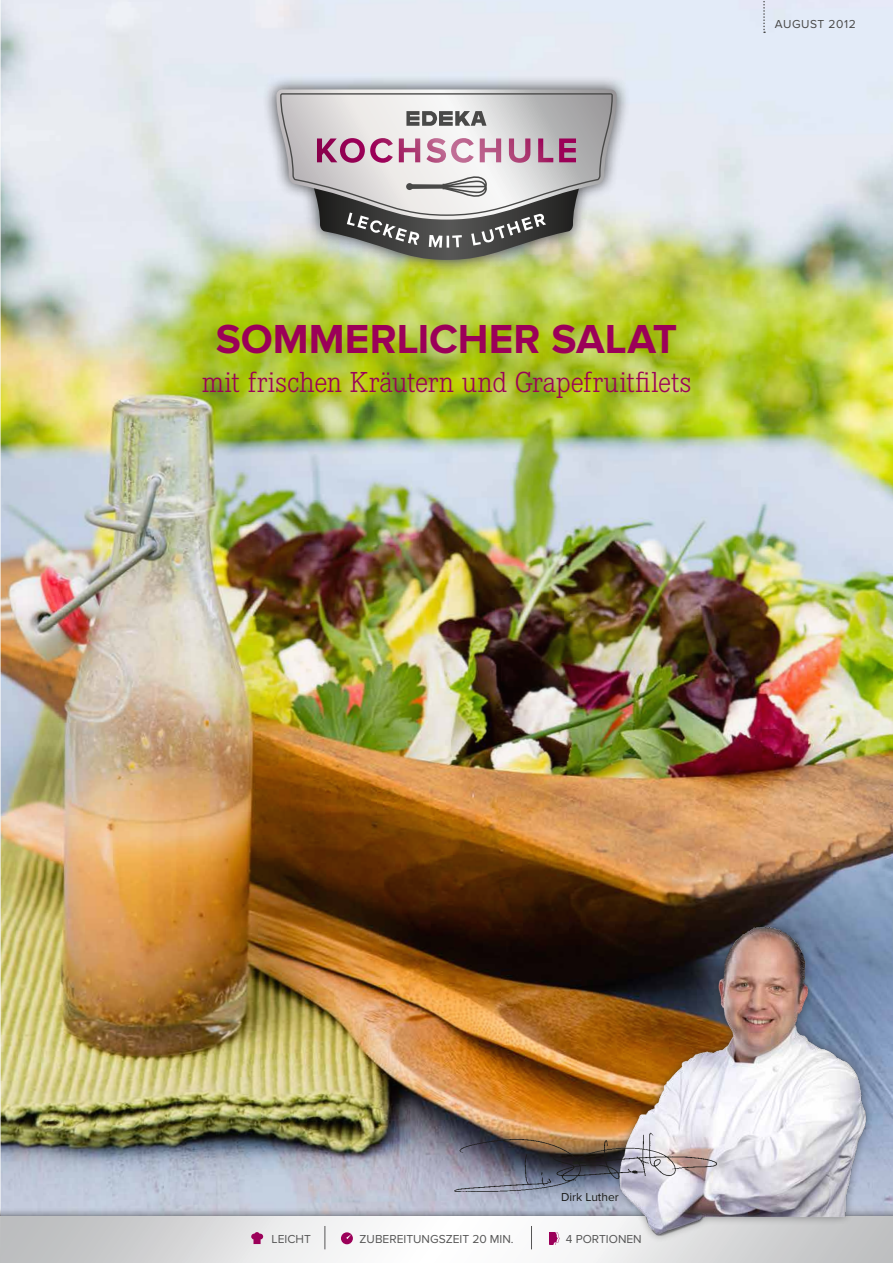
<style>
.page{position:relative;width:893px;height:1263px;background:#fff}
.page>*{position:absolute;margin:0;border:0;box-sizing:border-box;transform-origin:0 0}
.t1{font:700 42px "Proxima Nova";color:#9b0059}
.t2{font:300 30px "Corporate E";letter-spacing:-.005em;color:#9b0059}
.t3{font:12px "Proxima Nova";color:#565656}
.t4{font:12px "Proxima Nova";letter-spacing:.045em;color:#494948}
.t5{font:12px "Proxima Nova";color:#1a1a18}
</style>
<div class="page">
<img style="left:1px;top:0;width:892px;height:1208px">
<img style="left:0;top:552px;width:1px;height:656px">
<div style="left:0;top:1208px;width:893px;height:55px;background:#1a1a18;opacity:.7"></div>
<svg style="left:1px;top:1217px;width:892px;height:46px"></svg>
<div style="left:263px;top:76px;width:367px;height:198px;background:#1a1a18;opacity:.8"></div>
<svg style="left:276px;top:89px;width:341px;height:171px;background:#b5afaf"></svg>
<svg style="left:763px;top:0;width:2px;height:33px"></svg>
<div style="left:612px;top:918px;width:263px;height:325px;background:#1a1a18;opacity:.5"></div>
<img style="left:610px;top:906px;width:270px;height:330px">
<img style="left:451px;top:1128px;width:270px;height:69px">
<hr style="left:0;top:1208px;width:1px;height:55px;background:#1a1a18;opacity:.7">
<hr style="left:0;top:1217px;width:1px;height:46px;background:#bdbfc0">
<svg style="left:251px;top:1232px;width:12px;height:12px"></svg>
<div style="left:341px;top:1232px;width:12px;height:12px;background:#9b0059;border-radius:50%"></div>
<svg style="left:346px;top:1234px;width:5px;height:5px"></svg>
<svg style="left:549px;top:1232px;width:11px;height:12px"></svg>
<svg style="left:531px;top:1226px;width:1px;height:23px"></svg>
<svg style="left:324px;top:1226px;width:1px;height:23px"></svg>
<p class="t4" style="left:775px;top:17px;width:35px">AUGUST</p>
<p class="t4" style="left:829px;top:17px;width:29px">2012</p>
<h1 class="t1" style="left:216px;top:315px;width:463px">SOMMERLICHER SALAT</h1>
<p class="t2" style="left:202px;top:366px;width:491px">mit frischen Kräutern und Grapefruitfilets</p>
<p class="t5" style="left:561px;top:1190px;width:59px">DIRK LUTHER</p>
<p class="t3" style="left:272px;top:1232px;width:41px">LEICHT</p>
<p class="t3" style="left:360px;top:1232px;width:156px">ZUBEREITUNGSZEIT 20 MIN.</p>
<p class="t3" style="left:566px;top:1232px;width:77px">4 PORTIONEN</p>
</div>
